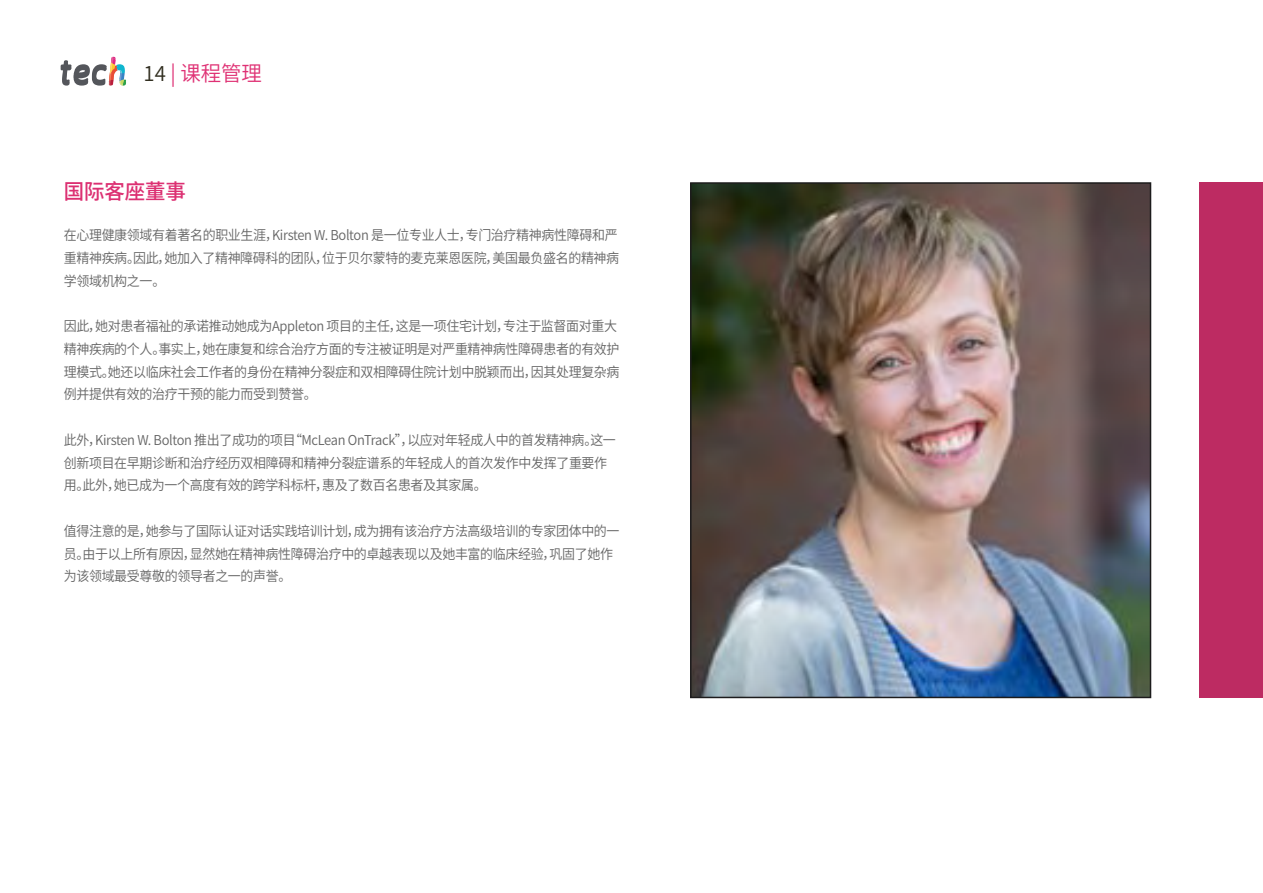
<style>
.page{position:relative;width:1263px;height:893px;background:#fff}
.page>*{position:absolute;margin:0;border:0;box-sizing:border-box;transform-origin:0 0}
.t1{font:21px "Source Han Sans CN";color:#df3174}
.t2{font:500 21px "Source Han Sans CN";color:#dc3072}
.t3{font:13.65px/22.8px "Source Han Sans CN";letter-spacing:-.025em;color:#656565;scale:.95 1}
.s1{color:#312e20}
</style>
<div class="page">
<img style="left:693px;top:185px;width:455px;height:510px">
<div style="left:690px;top:182px;width:461px;height:516px;border:2px solid #1d1c1d"></div>
<svg style="left:61px;top:57px;width:65px;height:29px"></svg>
<div style="left:1199px;top:182px;width:64px;height:516px;background:#bd2b62"></div>
<h1 class="t1" style="left:144px;top:61px;width:120px"><span class="s1">14</span> | 课程管理</h1>
<h1 class="t2" style="left:64px;top:179px;width:124px">国际客座董事</h1>
<p class="t3" style="left:64px;top:224px;width:586px;text-align:justify">在心理健康领域有着著名的职业生涯，Kirsten W. Bolton 是一位专业人士，专门治疗精神病性障碍和严重精神疾病。因此，她加入了精神障碍科的团队，位于贝尔蒙特的麦克莱恩医院，美国最负盛名的精神病学领域机构之一。</p>
<p class="t3" style="left:64px;top:315px;width:586px">因此，她对患者福祉的承诺推动她成为Appleton 项目的主任，这是一项住宅计划，专注于监督面对重大精神疾病的个人。事实上，她在康复和综合治疗方面的专注被证明是对严重精神病性障碍患者的有效护理模式。她还以临床社会工作者的身份在精神分裂症和双相障碍住院计划中脱颖而出，因其处理复杂病例并提供有效的治疗干预的能力而受到赞誉。</p>
<p class="t3" style="left:64px;top:429px;width:583px">此外，Kirsten W. Bolton 推出了成功的项目“McLean OnTrack”，以应对年轻成人中的首发精神病。这一创新项目在早期诊断和治疗经历双相障碍和精神分裂症谱系的年轻成人的首次发作中发挥了重要作用。此外，她已成为一个高度有效的跨学科标杆，惠及了数百名患者及其家属。</p>
<p class="t3" style="left:64px;top:520px;width:586px">值得注意的是，她参与了国际认证对话实践培训计划，成为拥有该治疗方法高级培训的专家团体中的一员。由于以上所有原因，显然她在精神病性障碍治疗中的卓越表现以及她丰富的临床经验，巩固了她作为该领域最受尊敬的领导者之一的声誉。</p>
</div>
